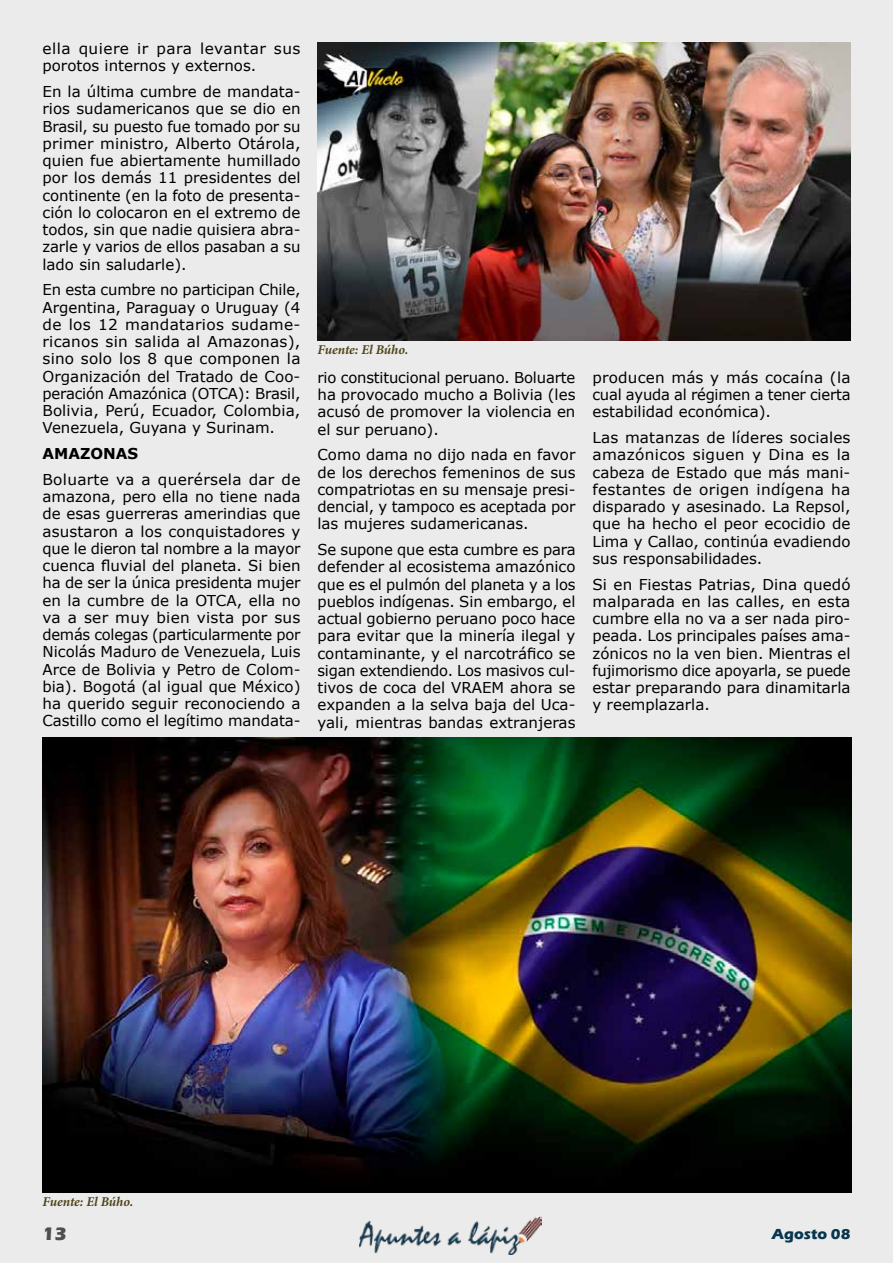
<style>
.page{position:relative;width:893px;height:1263px;background:#ebebeb}
.page>*{position:absolute;margin:0;border:0;box-sizing:border-box;transform-origin:0 0}
.t1{font:700 18.75px "Eras ITC";color:#4e4e4e}
.t2{font:15px/17.2px "Verdana";color:#000;text-align:justify}
.t3{font:700 15px "Eras ITC";color:#06354e}
.t4{font:700 15px "Verdana";color:#000}
.t5{font:italic 700 13.5px "Minion Pro";letter-spacing:-.005em;color:#514619}
</style>
<div class="page">
<img style="left:359px;top:1216px;width:182px;height:38px">
<img style="left:317px;top:43px;width:533px;height:297px">
<img style="left:43px;top:737px;width:808px;height:455px">
<p class="t2" style="left:43px;top:40px;width:259px">ella quiere ir para levantar sus porotos internos y externos.</p>
<p class="t2" style="left:43px;top:83px;width:260px">En la última cumbre de mandata&shy;rios sudamericanos que se dio en Brasil, su puesto fue tomado por su primer ministro, Alberto Otárola, quien fue abiertamente humillado por los demás 11 presidentes del continente (en la foto de presenta&shy;ción lo colocaron en el extremo de todos, sin que nadie quisiera abra&shy;zarle y varios de ellos pasaban a su lado sin saludarle).</p>
<p class="t2" style="left:43px;top:281px;width:259px">En esta cumbre no participan Chile, Argentina, Paraguay o Uruguay (4 de los 12 mandatarios sudame&shy;ricanos sin salida al Amazonas), sino solo los 8 que componen la Organización del Tratado de Coo&shy;peración Amazónica (OTCA): Brasil, Bolivia, Perú, Ecuador, Colombia, Venezuela, Guyana y Surinam.</p>
<p class="t4" style="left:43px;top:443px;width:97px">AMAZONAS</p>
<p class="t2" style="left:43px;top:471px;width:260px">Boluarte va a querérsela dar de amazona, pero ella no tiene nada de esas guerreras amerindias que asustaron a los conquistadores y que le dieron tal nombre a la mayor cuenca fluvial del planeta. Si bien ha de ser la única presidenta mujer en la cumbre de la OTCA, ella no va a ser muy bien vista por sus demás colegas (particularmente por Nicolás Maduro de Venezuela, Luis Arce de Bolivia y Petro de Colom&shy;bia). Bogotá (al igual que México) ha querido seguir reconociendo a Castillo como el legítimo mandata-</p>
<p class="t5" style="left:317px;top:340px;width:92px">Fuente: El Búho.</p>
<p class="t2" style="left:317px;top:369px;width:259px">rio constitucional peruano. Boluarte ha provocado mucho a Bolivia (les acusó de promover la violencia en el sur peruano).</p>
<p class="t2" style="left:317px;top:446px;width:259px">Como dama no dijo nada en favor de los derechos femeninos de sus compatriotas en su mensaje presi&shy;dencial, y tampoco es aceptada por las mujeres sudamericanas.</p>
<p class="t2" style="left:317px;top:541px;width:260px">Se supone que esta cumbre es para defender al ecosistema amazónico que es el pulmón del planeta y a los pueblos indígenas. Sin embargo, el actual gobierno peruano poco hace para evitar que la minería ilegal y contaminante, y el narcotráfico se sigan extendiendo. Los masivos cul&shy;tivos de coca del VRAEM ahora se expanden a la selva baja del Uca&shy;yali, mientras bandas extranjeras</p>
<p class="t2" style="left:592px;top:369px;width:260px">producen más y más cocaína (la cual ayuda al régimen a tener cierta estabilidad económica).</p>
<p class="t2" style="left:592px;top:429px;width:259px">Las matanzas de líderes sociales amazónicos siguen y Dina es la cabeza de Estado que más mani&shy;festantes de origen indígena ha disparado y asesinado. La Repsol, que ha hecho el peor ecocidio de Lima y Callao, continúa evadiendo sus responsabilidades.</p>
<p class="t2" style="left:592px;top:575px;width:260px">Si en Fiestas Patrias, Dina quedó malparada en las calles, en esta cumbre ella no va a ser nada piro&shy;peada. Los principales países ama&shy;zónicos no la ven bien. Mientras el fujimorismo dice apoyarla, se puede estar preparando para dinamitarla y reemplazarla.</p>
<p class="t5" style="left:43px;top:1192px;width:92px">Fuente: El Búho.</p>
<p class="t1" style="left:42px;top:1223px;width:26px">13</p>
<p class="t3" style="left:772px;top:1226px;width:80px">Agosto 08</p>
</div>
